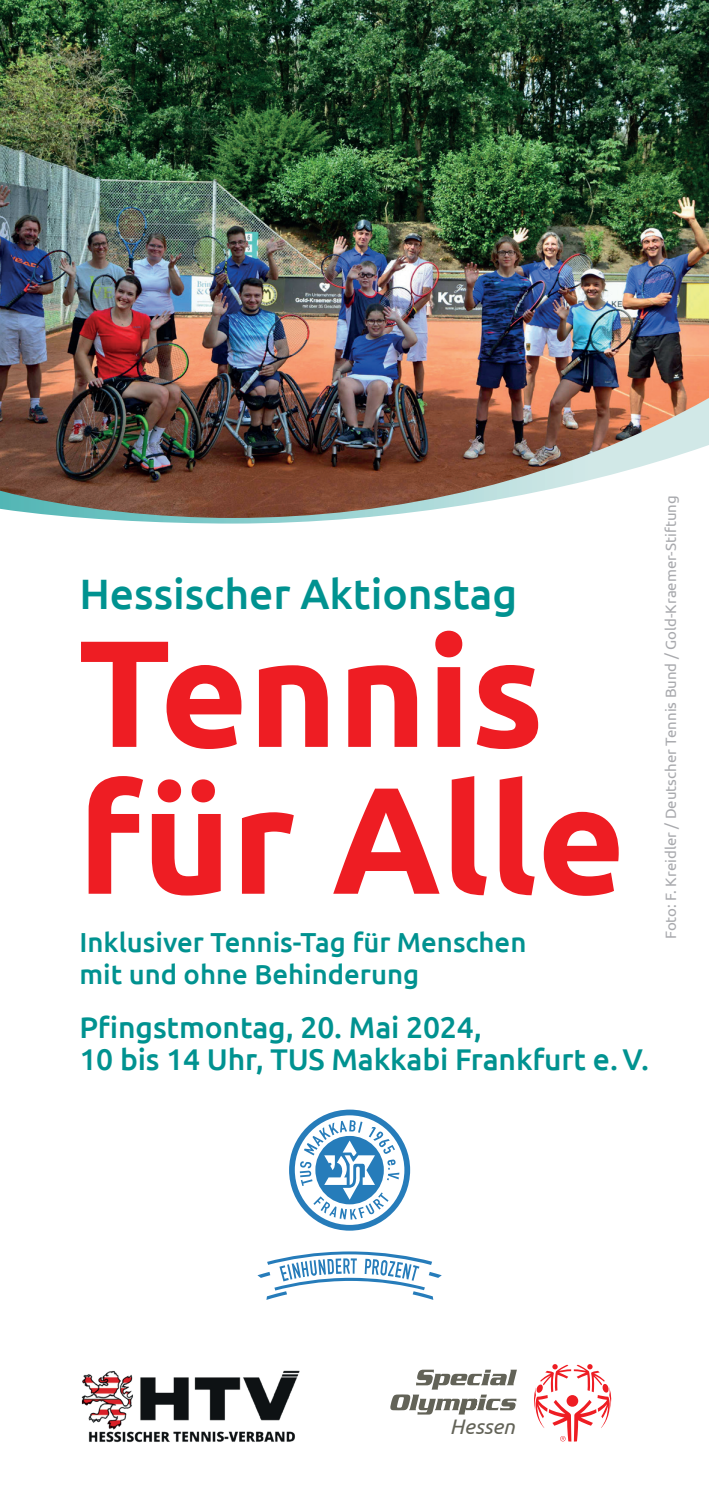
<style>
.page{position:relative;width:709px;height:1503px;background:#fff}
.page>*{position:absolute;margin:0;border:0;box-sizing:border-box;transform-origin:0 0}
.t1{font:700 151.5px/146.8px "Ubuntu";color:#ee1d23}
.t2{font:500 42.5px "Ubuntu";color:#009290}
.t3{font:500 30px/32.2px "Ubuntu";letter-spacing:-.005em;color:#009290}
.t4{font:500 27.5px/32.5px "Ubuntu";color:#009290}
.t5{font:italic 21px "Ubuntu";color:#636358}
.t6{font:15px "Ubuntu";color:#a8a9ad}
</style>
<div class="page">
<img style="left:0;top:0;width:709px;height:398px">
<svg style="left:289px;top:1109px;width:121px;height:121px"></svg>
<svg style="left:257px;top:1251px;width:185px;height:48px"></svg>
<img style="left:81px;top:1370px;width:219px;height:73px">
<svg style="left:390px;top:1369px;width:127px;height:45px"></svg>
<svg style="left:534px;top:1364px;width:78px;height:77px"></svg>
<img style="left:0;top:398px;width:709px;height:125px">
<h2 class="t2" style="left:79px;top:566px;width:439px">Hessischer Aktionstag</h2>
<h1 class="t1" style="left:78px;top:617px;width:549px">Tennis für Alle</h1>
<p class="t4" style="left:79px;top:924px;width:448px">Inklusiver Tennis-Tag für Menschen mit und ohne Behinderung</p>
<p class="t3" style="left:79px;top:1010px;width:571px">Pfingstmontag, 20. Mai 2024,<br>10 bis 14 Uhr, TUS Makkabi Frankfurt e. V.</p>
<p class="t6" style="left:662px;top:939px;width:445px;rotate:-90deg">Foto: F. Kreidler / Deutscher Tennis Bund / Gold-Kraemer-Stiftung</p>
<p class="t5" style="left:450px;top:1413px;width:66px">Hessen</p>
</div>
